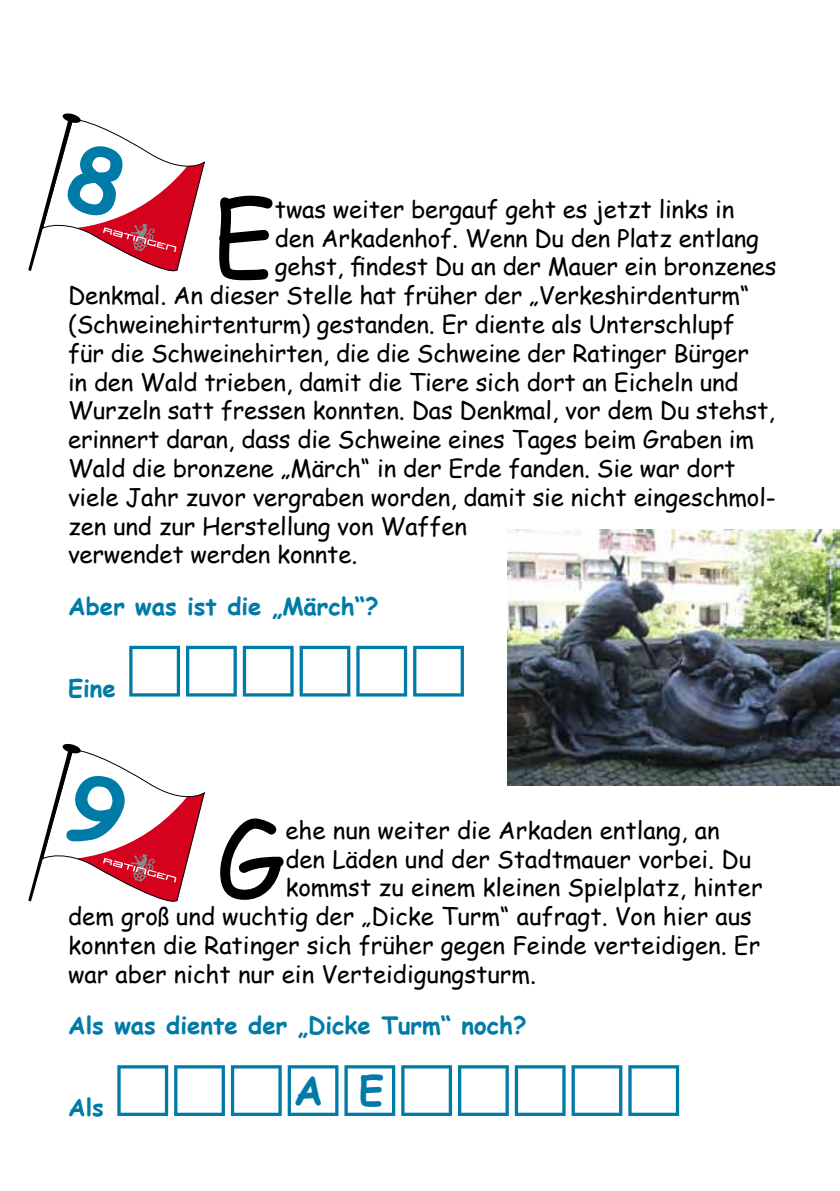
<style>
.page{position:relative;width:840px;height:1191px;background:#fff}
.page>*{position:absolute;margin:0;border:0;box-sizing:border-box;transform-origin:0 0}
.t1{font:101.6px "Comic Sans MS";color:#000}
.t2{font:68px "European Pi Three";color:#007ba8}
.t3{font:700 40px "Comic Sans MS";color:#007ba8}
.t4{font:24px "Comic Sans MS";letter-spacing:-.01em;color:#000}
.t5{font:700 24px "Comic Sans MS";color:#007ba8}
</style>
<div class="page">
<img style="left:507px;top:529px;width:332px;height:257px">
<svg style="left:28px;top:743px;width:177px;height:159px"></svg>
<svg style="left:28px;top:113px;width:177px;height:159px"></svg>
<h1 class="t1" style="left:212px;top:163px;width:65px">E</h1>
<p class="t4" style="left:275px;top:191px;width:460px">twas weiter bergauf geht es jetzt links in</p>
<p class="t4" style="left:275px;top:220px;width:485px">den Arkadenhof. Wenn Du den Platz entlang</p>
<p class="t4" style="left:275px;top:249px;width:503px">gehst, findest Du an der Mauer ein bronzenes</p>
<p class="t4" style="left:68px;top:278px;width:682px">Denkmal. An dieser Stelle hat früher der „Verkeshirdenturm“</p>
<p class="t4" style="left:68px;top:306px;width:668px">(Schweinehirtenturm) gestanden. Er diente als Unterschlupf</p>
<p class="t4" style="left:68px;top:335px;width:682px">für die Schweinehirten, die die Schweine der Ratinger Bürger</p>
<p class="t4" style="left:68px;top:364px;width:671px">in den Wald trieben, damit die Tiere sich dort an Eicheln und</p>
<p class="t4" style="left:68px;top:393px;width:708px">Wurzeln satt fressen konnten. Das Denkmal, vor dem Du stehst,</p>
<p class="t4" style="left:68px;top:422px;width:687px">erinnert daran, dass die Schweine eines Tages beim Graben im</p>
<p class="t4" style="left:68px;top:450px;width:668px">Wald die bronzene „Märch“ in der Erde fanden. Sie war dort</p>
<p class="t4" style="left:68px;top:479px;width:708px">viele Jahr zuvor vergraben worden, damit sie nicht eingeschmol-</p>
<p class="t4" style="left:68px;top:508px;width:400px">zen und zur Herstellung von Waffen</p>
<p class="t4" style="left:68px;top:537px;width:290px">verwendet werden konnte.</p>
<p class="t5" style="left:68px;top:588px;width:312px">Aber was ist die „Märch“?</p>
<p class="t5" style="left:68px;top:670px;width:49px">Eine</p>
<h2 class="t2" style="left:126px;top:628px;width:342px">MMMMMM</h2>
<h1 class="t1" style="left:216px;top:784px;width:71px">G</h1>
<p class="t4" style="left:285px;top:812px;width:435px">ehe nun weiter die Arkaden entlang, an</p>
<p class="t4" style="left:285px;top:841px;width:467px">den Läden und der Stadtmauer vorbei. Du</p>
<p class="t4" style="left:285px;top:870px;width:478px">kommst zu einem kleinen Spielplatz, hinter</p>
<p class="t4" style="left:68px;top:898px;width:685px">dem groß und wuchtig der „Dicke Turm“ aufragt. Von hier aus</p>
<p class="t4" style="left:68px;top:927px;width:693px">konnten die Ratinger sich früher gegen Feinde verteidigen. Er</p>
<p class="t4" style="left:68px;top:956px;width:469px">war aber nicht nur ein Verteidigungsturm.</p>
<p class="t5" style="left:68px;top:1008px;width:460px">Als was diente der „Dicke Turm“ noch?</p>
<p class="t5" style="left:68px;top:1089px;width:37px">Als</p>
<h2 class="t2" style="left:114px;top:1048px;width:569px">MMMMMMMMMM</h2>
<h3 class="t3" style="left:293px;top:1061px;width:91px">a e</h3>
</div>
